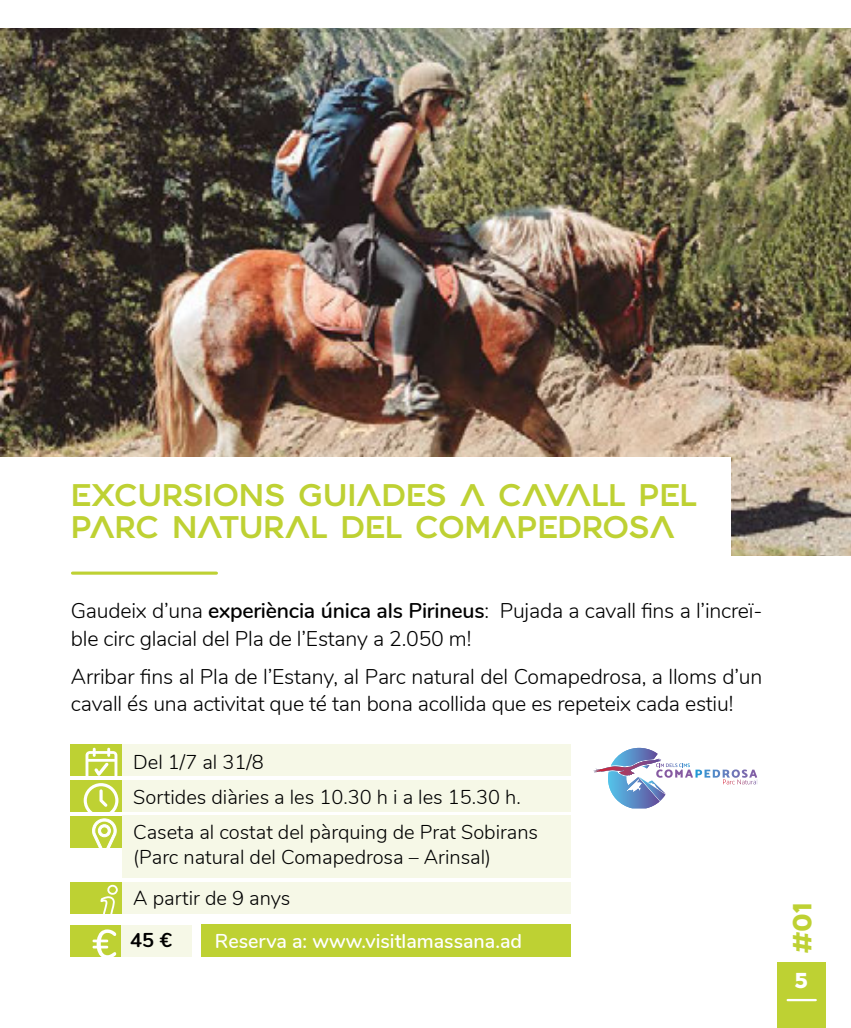
<style>
.page{position:relative;width:851px;height:1028px;background:#fff}
.page>*{position:absolute;margin:0;border:0;box-sizing:border-box;transform-origin:0 0}
.t1{font:31.25px/32.5px "Alterwave";letter-spacing:-.01em;color:#bed133}
.t2{font:700 26.25px "Alterwave";color:#bed133}
.t3{font:700 21.5px "Alterwave";color:#fff}
.t4{font:300 21.25px/27.5px "Nunito";letter-spacing:-.01em;color:#000}
.t5{font:300 20px/25px "Nunito";color:#000}
.t6{font:600 20px "Nunito";color:#fff}
.t7{font:700 20px "Nunito";color:#000}
.s1{font-weight:600}
</style>
<div class="page">
<div style="left:777px;top:962px;width:49px;height:66px;background:#bed133"></div>
<hr style="left:787px;top:999px;width:28px;height:2px;background:#fff">
<img style="left:0;top:28px;width:850px;height:528px">
<div style="left:0;top:457px;width:730px;height:105px;background:#fff"></div>
<div style="left:71px;top:780px;width:51px;height:32px;background:#bed133"></div>
<svg style="left:84px;top:783px;width:34px;height:29px"></svg>
<div style="left:71px;top:744px;width:51px;height:32px;background:#bed133"></div>
<svg style="left:85px;top:747px;width:32px;height:29px"></svg>
<div style="left:71px;top:815px;width:51px;height:32px;background:#bed133"></div>
<svg style="left:92px;top:818px;width:24px;height:29px"></svg>
<div style="left:70px;top:925px;width:51px;height:32px;background:#bed133"></div>
<svg style="left:92px;top:929px;width:24px;height:28px"></svg>
<div style="left:122px;top:744px;width:448px;height:32px;background:#f6f8e7"></div>
<div style="left:121px;top:925px;width:71px;height:32px;background:#f6f8e7"></div>
<div style="left:122px;top:780px;width:448px;height:32px;background:#f6f8e7"></div>
<div style="left:122px;top:815px;width:448px;height:62px;background:#f6f8e7"></div>
<div style="left:71px;top:882px;width:51px;height:32px;background:#bed133"></div>
<div style="left:122px;top:882px;width:448px;height:32px;background:#f6f8e7"></div>
<svg style="left:100px;top:884px;width:18px;height:30px"></svg>
<svg style="left:593px;top:748px;width:164px;height:60px"></svg>
<hr style="left:72px;top:571px;width:144px;height:3px;background:#bed133">
<div style="left:202px;top:924px;width:368px;height:33px;background:#bed133"></div>
<h1 class="t1" style="left:71px;top:481px;width:627px">EXCURSIONS GUIADES A CAVALL PEL<br>PARC NATURAL DEL COMAPEDROSA</h1>
<p class="t4" style="left:71px;top:596px;width:692px">Gaudeix d’una <span class="s1">experiència única als Pirineus</span>: Pujada a cavall fins a l’increï&shy;ble circ glacial del Pla de l’Estany a 2.050 m!</p>
<p class="t4" style="left:71px;top:661px;width:692px">Arribar fins al Pla de l’Estany, al Parc natural del Comapedrosa, a lloms d’un cavall és una activitat que té tan bona acollida que es repeteix cada estiu!</p>
<p class="t5" style="left:133px;top:742px;width:389px;line-height:35.5px">Del 1/7 al 31/8<br>Sortides diàries a les 10.30 h i a les 15.30 h.</p>
<p class="t5" style="left:133px;top:819px;width:406px">Caseta al costat del pàrquing de Prat Sobirans (Parc natural del Comapedrosa – Arinsal)</p>
<p class="t5" style="left:133px;top:884px;width:159px">A partir de 9 anys</p>
<p class="t6" style="left:215px;top:926px;width:309px">Reserva a: www.visitlamassana.ad</p>
<p class="t7" style="left:130px;top:925px;width:43px">45 €</p>
<p class="t2" style="left:785px;top:955px;width:55px;rotate:-90deg">#01</p>
<p class="t3" style="left:795px;top:967px;width:15px">5</p>
</div>
